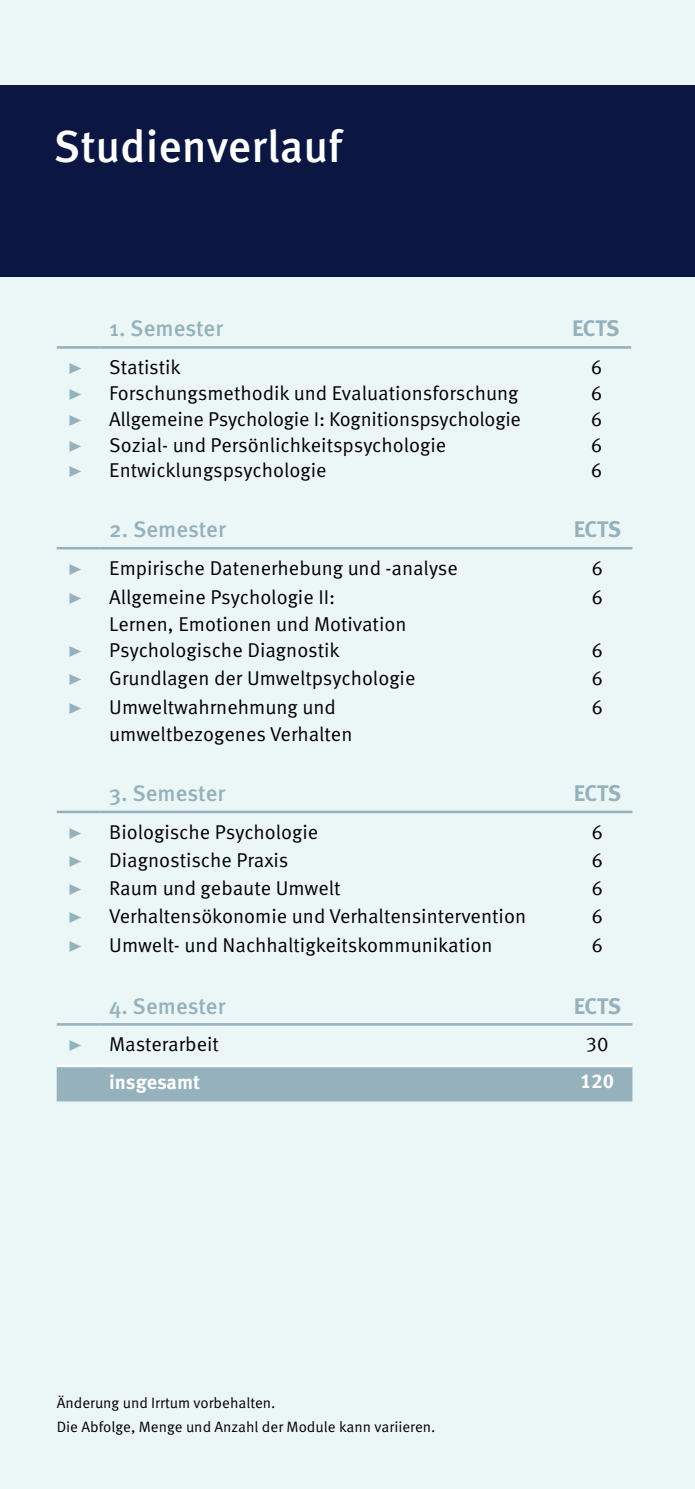
<style>
.page{position:relative;width:695px;height:1489px;background:#fff}
.page>*{position:absolute;margin:0;border:0;box-sizing:border-box;transform-origin:0 0}
.t1{font:500 45px "Meta OT";color:#fff}
.t2{font:500 22.5px "Meta OT";color:#94b1bc}
.t3{font:700 22.5px "Meta OT";letter-spacing:-.02em;color:#94b1bc}
.t4{font:20px/27.5px "Meta OT Norm";color:#000}
.t5{font:700 20px "Meta OT";color:#fff}
.t6{font:15px/24.2px "Meta OT Norm";color:#000}
.s1{font-size:30px;color:#94b1bc}
</style>
<div class="page">
<div style="left:0;top:0;width:694px;height:1488px;background:#ebf6f6"></div>
<div style="left:0;top:85px;width:694px;height:191px;background:#0b1742"></div>
<hr style="left:57px;top:346px;width:42px;height:2px;background:#94b1bc">
<hr style="left:99px;top:346px;width:463px;height:2px;background:#94b1bc">
<hr style="left:562px;top:346px;width:69px;height:2px;background:#94b1bc">
<hr style="left:57px;top:547px;width:42px;height:2px;background:#94b1bc">
<hr style="left:99px;top:547px;width:463px;height:2px;background:#94b1bc">
<hr style="left:562px;top:547px;width:70px;height:2px;background:#94b1bc">
<hr style="left:57px;top:810px;width:42px;height:3px;background:#94b1bc">
<hr style="left:99px;top:810px;width:463px;height:3px;background:#94b1bc">
<hr style="left:562px;top:810px;width:70px;height:3px;background:#94b1bc">
<div style="left:57px;top:1067px;width:575px;height:34px;background:#94b1bc"></div>
<hr style="left:57px;top:1064px;width:42px;height:3px;background:#fff">
<hr style="left:99px;top:1064px;width:463px;height:3px;background:#fff">
<hr style="left:562px;top:1064px;width:70px;height:3px;background:#fff">
<hr style="left:57px;top:1023px;width:42px;height:2px;background:#94b1bc">
<hr style="left:99px;top:1023px;width:463px;height:2px;background:#94b1bc">
<hr style="left:562px;top:1023px;width:70px;height:2px;background:#94b1bc">
<h1 class="t1" style="left:54px;top:119px;width:290px">Studienverlauf</h1>
<p class="t2" style="left:109px;top:314px;width:115px">1. Semester</p>
<p class="t3" style="left:572px;top:314px;width:49px">ECTS</p>
<p class="t4" style="left:67px;top:354px;width:116px"><span class="s1">▸</span> Statistik</p>
<p class="t4" style="left:590px;top:354px;width:13px">6</p>
<p class="t4" style="left:67px;top:379px;width:453px"><span class="s1">▸</span> Forschungsmethodik und Evaluationsforschung</p>
<p class="t4" style="left:590px;top:379px;width:13px">6</p>
<p class="t4" style="left:67px;top:405px;width:455px"><span class="s1">▸</span> Allgemeine Psychologie I: Kognitionspsychologie</p>
<p class="t4" style="left:590px;top:405px;width:13px">6</p>
<p class="t4" style="left:67px;top:431px;width:381px"><span class="s1">▸</span> Sozial- und Persönlichkeitspsychologie</p>
<p class="t4" style="left:590px;top:431px;width:13px">6</p>
<p class="t4" style="left:67px;top:457px;width:261px"><span class="s1">▸</span> Entwicklungspsychologie</p>
<p class="t4" style="left:590px;top:457px;width:13px">6</p>
<p class="t2" style="left:109px;top:515px;width:118px">2. Semester</p>
<p class="t3" style="left:573px;top:514px;width:49px">ECTS</p>
<p class="t4" style="left:67px;top:554px;width:393px"><span class="s1">▸</span> Empirische Datenerhebung und -analyse</p>
<p class="t4" style="left:591px;top:554px;width:13px">6</p>
<p class="t4" style="left:109px;top:583px;width:299px;text-indent:-43px"><span class="s1">▸</span> Allgemeine Psychologie II:<br>Lernen, Emotionen und Motivation</p>
<p class="t4" style="left:591px;top:583px;width:13px">6</p>
<p class="t4" style="left:67px;top:636px;width:274px"><span class="s1">▸</span> Psychologische Diagnostik</p>
<p class="t4" style="left:591px;top:636px;width:13px">6</p>
<p class="t4" style="left:67px;top:664px;width:350px"><span class="s1">▸</span> Grundlagen der Umweltpsychologie</p>
<p class="t4" style="left:591px;top:664px;width:13px">6</p>
<p class="t4" style="left:109px;top:693px;width:245px;text-indent:-43px"><span class="s1">▸</span> Umweltwahrnehmung und umweltbezogenes Verhalten</p>
<p class="t4" style="left:591px;top:693px;width:13px">6</p>
<p class="t2" style="left:109px;top:778px;width:117px">3. Semester</p>
<p class="t3" style="left:573px;top:778px;width:49px">ECTS</p>
<p class="t4" style="left:67px;top:818px;width:253px"><span class="s1">▸</span> Biologische Psychologie</p>
<p class="t4" style="left:591px;top:818px;width:13px">6</p>
<p class="t4" style="left:67px;top:846px;width:223px"><span class="s1">▸</span> Diagnostische Praxis</p>
<p class="t4" style="left:591px;top:846px;width:13px">6</p>
<p class="t4" style="left:67px;top:874px;width:275px"><span class="s1">▸</span> Raum und gebaute Umwelt</p>
<p class="t4" style="left:591px;top:874px;width:13px">6</p>
<p class="t4" style="left:67px;top:902px;width:461px"><span class="s1">▸</span> Verhaltensökonomie und Verhaltensintervention</p>
<p class="t4" style="left:591px;top:902px;width:13px">6</p>
<p class="t4" style="left:67px;top:931px;width:427px"><span class="s1">▸</span> Umwelt- und Nachhaltigkeitskommunikation</p>
<p class="t4" style="left:591px;top:931px;width:13px">6</p>
<p class="t2" style="left:109px;top:991px;width:118px">4. Semester</p>
<p class="t3" style="left:573px;top:991px;width:49px">ECTS</p>
<p class="t4" style="left:67px;top:1030px;width:154px"><span class="s1">▸</span> Masterarbeit</p>
<p class="t4" style="left:585px;top:1030px;width:24px">30</p>
<p class="t5" style="left:109px;top:1069px;width:92px">insgesamt</p>
<p class="t5" style="left:580px;top:1068px;width:36px">120</p>
<p class="t6" style="left:57px;top:1390px;width:380px">Änderung und Irrtum vorbehalten.<br>Die Abfolge, Menge und Anzahl der Module kann variieren.</p>
</div>
